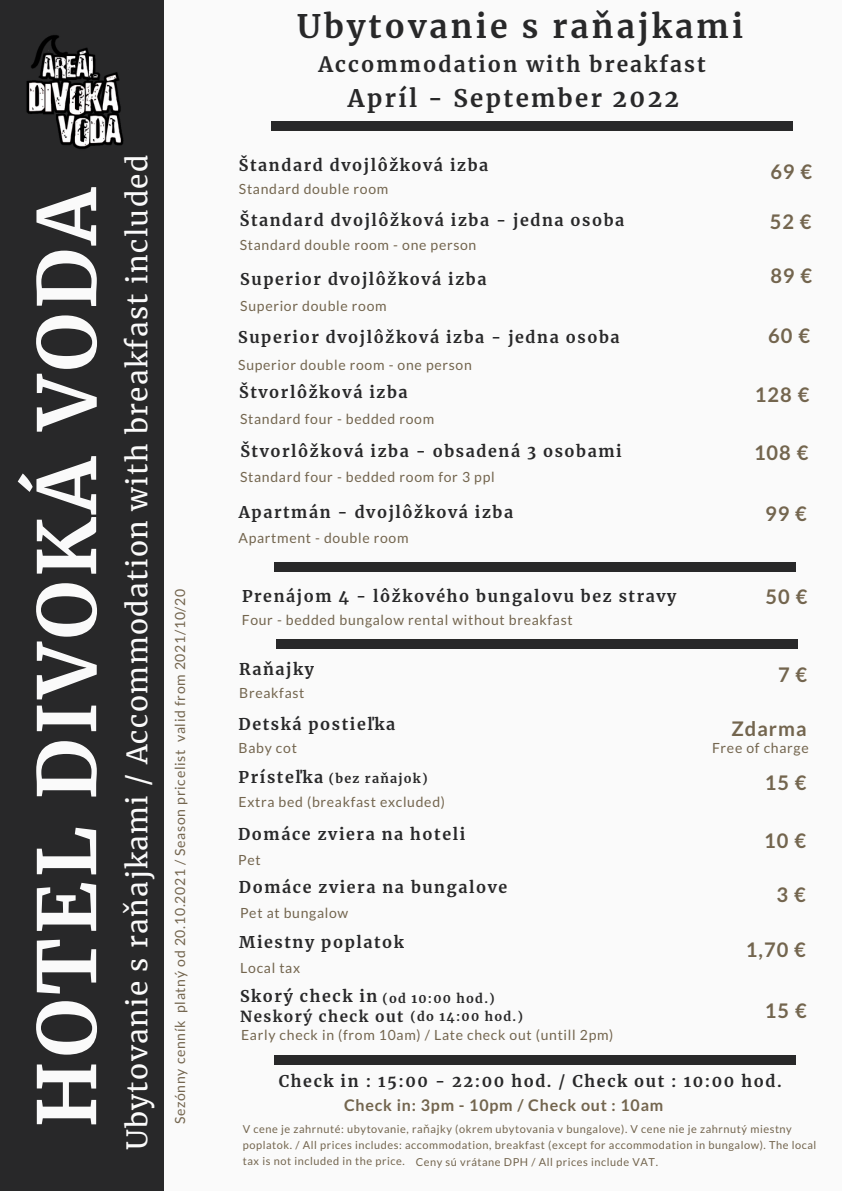
<style>
.page{position:relative;width:842px;height:1191px;background:#fff}
.page>*{position:absolute;margin:0;border:0;box-sizing:border-box;transform-origin:0 0}
.t1{font:700 79.9px "Merriweather";letter-spacing:.05em;color:#fafafa}
.t2{font:700 32px "Merriweather";letter-spacing:.1em;color:#282829}
.t3{font:28px "Merriweather";letter-spacing:.05em;color:#fafafa}
.t4{font:700 24px "Merriweather";letter-spacing:.1em;color:#282829}
.t5{font:700 21px "Merriweather";letter-spacing:.1em;color:#282829}
.t6{font:700 20.1px "Lato";letter-spacing:.05em;color:#73654e}
.t7{font:700 16px "Merriweather";letter-spacing:.1em;color:#282829}
.t8{font:700 16px "Lato";letter-spacing:.05em;color:#73654e}
.t9{font:700 15.1px "Merriweather";letter-spacing:.1em;color:#282829}
.t10{font:14px "Lato";letter-spacing:.05em;color:#73654e}
.t11{font:700 12.5px "Merriweather";letter-spacing:.1em;color:#282829}
.t12{font:11px/15.7px "Lato";letter-spacing:.05em;color:#73654e}
.s1{font-family:"Noto Sans"}
</style>
<div class="page">
<div style="left:0;top:0;width:842px;height:1190px;background:#282829"></div>
<div style="left:165px;top:0;width:677px;height:1190px;background:#fafafa"></div>
<div style="left:272px;top:121px;width:521px;height:9px;background:#282829"></div>
<div style="left:274px;top:562px;width:521px;height:9px;background:#282829"></div>
<div style="left:276px;top:639px;width:521px;height:9px;background:#282829"></div>
<img style="left:26px;top:35px;width:98px;height:114px">
<div style="left:274px;top:1054px;width:521px;height:9px;background:#282829"></div>
<p class="t1" style="left:18px;top:1127px;width:943px;rotate:-90deg">HOTEL DIVOKÁ VODA</p>
<p class="t2" style="left:297px;top:7px;width:448px">Ubytovanie s raňajkami</p>
<p class="t5" style="left:318px;top:51px;width:389px">Accommodation with breakfast</p>
<p class="t4" style="left:348px;top:83px;width:333px">Apríl - September 2022</p>
<p class="t3" style="left:120px;top:1150px;width:997px;rotate:-90deg">Ubytovanie s raňajkami / Accommodation with breakfast included</p>
<p class="t7" style="left:239px;top:155px;width:251px">Štandard dvojlôžková izba</p>
<p class="t6" style="left:770px;top:159px;width:43px">69 €</p>
<p class="t10" style="left:239px;top:180px;width:151px">Standard double room</p>
<p class="t7" style="left:240px;top:210px;width:386px">Štandard dvojlôžková izba - jedna osoba</p>
<p class="t10" style="left:240px;top:236px;width:238px">Standard double room - one person</p>
<p class="t6" style="left:770px;top:209px;width:43px">52 €</p>
<p class="t6" style="left:770px;top:263px;width:43px">89 €</p>
<p class="t7" style="left:240px;top:269px;width:248px">Superior dvojlôžková izba</p>
<p class="t10" style="left:240px;top:297px;width:148px">Superior double room</p>
<p class="t6" style="left:768px;top:323px;width:43px">60 €</p>
<p class="t7" style="left:238px;top:327px;width:383px">Superior dvojlôžková izba - jedna osoba</p>
<p class="t10" style="left:238px;top:356px;width:235px">Superior double room - one person</p>
<p class="t7" style="left:239px;top:382px;width:170px">Štvorlôžková izba</p>
<p class="t10" style="left:240px;top:410px;width:196px">Standard four - bedded room</p>
<p class="t6" style="left:755px;top:382px;width:56px">128 €</p>
<p class="t7" style="left:240px;top:441px;width:383px">Štvorlôžková izba - obsadená 3 osobami</p>
<p class="t10" style="left:240px;top:468px;width:256px">Standard four - bedded room for 3 ppl</p>
<p class="t6" style="left:754px;top:440px;width:56px">108 €</p>
<p class="t7" style="left:239px;top:502px;width:276px">Apartmán - dvojlôžková izba</p>
<p class="t10" style="left:238px;top:529px;width:172px">Apartment - double room</p>
<p class="t6" style="left:765px;top:501px;width:43px">99 €</p>
<p class="t7" style="left:242px;top:586px;width:436px">Prenájom 4 - lôžkového bungalovu bez stravy</p>
<p class="t10" style="left:242px;top:610px;width:332px">Four - bedded bungalow rental without breakfast</p>
<p class="t6" style="left:765px;top:584px;width:43px">50 €</p>
<p class="t10" style="left:171px;top:1124px;width:537px;rotate:-90deg">Sezónny cenník platný od 20.10.2021 / Season pricelist valid from 2021/10/20</p>
<p class="t7" style="left:239px;top:659px;width:76px">Raňajky</p>
<p class="t10" style="left:239px;top:684px;width:67px">Breakfast</p>
<p class="t6" style="left:778px;top:661px;width:31px">7 €</p>
<p class="t7" style="left:239px;top:714px;width:158px">Detská postieľka</p>
<p class="t10" style="left:239px;top:739px;width:60px">Baby cot</p>
<p class="t6" style="left:731px;top:716px;width:76px">Zdarma</p>
<p class="t10" style="left:712px;top:739px;width:98px">Free of charge</p>
<p class="t7" style="left:239px;top:767px;width:86px">Prísteľka</p>
<p class="t10" style="left:239px;top:792px;width:208px">Extra bed (breakfast excluded)</p>
<p class="t11" style="left:329px;top:770px;width:100px">(bez raňajok)</p>
<p class="t6" style="left:765px;top:770px;width:43px">15 €</p>
<p class="t7" style="left:238px;top:824px;width:229px">Domáce zviera na hoteli</p>
<p class="t10" style="left:238px;top:851px;width:24px">Pet</p>
<p class="t6" style="left:764px;top:828px;width:43px">10 €</p>
<p class="t7" style="left:239px;top:877px;width:270px">Domáce zviera na bungalove</p>
<p class="t10" style="left:240px;top:904px;width:110px">Pet at bungalow</p>
<p class="t6" style="left:776px;top:882px;width:31px">3 €</p>
<p class="t7" style="left:239px;top:932px;width:166px">Miestny poplatok</p>
<p class="t10" style="left:240px;top:959px;width:61px">Local tax</p>
<p class="t6" style="left:746px;top:937px;width:62px">1,70 €</p>
<p class="t7" style="left:240px;top:986px;width:139px">Skorý check in</p>
<p class="t10" style="left:241px;top:1026px;width:374px">Early check in (from 10am) / Late check out (untill 2pm)</p>
<p class="t11" style="left:382px;top:990px;width:114px">(od 10:00 hod.)</p>
<p class="t9" style="left:240px;top:1006px;width:165px">Neskorý check out</p>
<p class="t11" style="left:410px;top:1009px;width:114px">(do 14:00 hod.)</p>
<p class="t6" style="left:765px;top:997px;width:43px">15 €</p>
<p class="t7" style="left:279px;top:1071px;width:504px">Check in : 15:00 - 22:00 hod. / Check out : 10:00 hod.</p>
<p class="t8" style="left:344px;top:1094px;width:321px">Check in: 3pm - 10pm / Check out : 10am</p>
<p class="t12" style="left:243px;top:1120px;width:575px">V cene je zahrnuté: ubytovanie, ra<span class="s1">ň</span>ajky (okrem ubytovania v bungalove). V cene nie je zahrnutý miestny poplatok. / All prices includes: accommodation, breakfast (except for accommodation in bungalow). The local tax is not included in the price.</p>
<p class="t12" style="left:416px;top:1153px;width:244px">Ceny sú vrátane DPH / All prices include VAT.</p>
</div>
